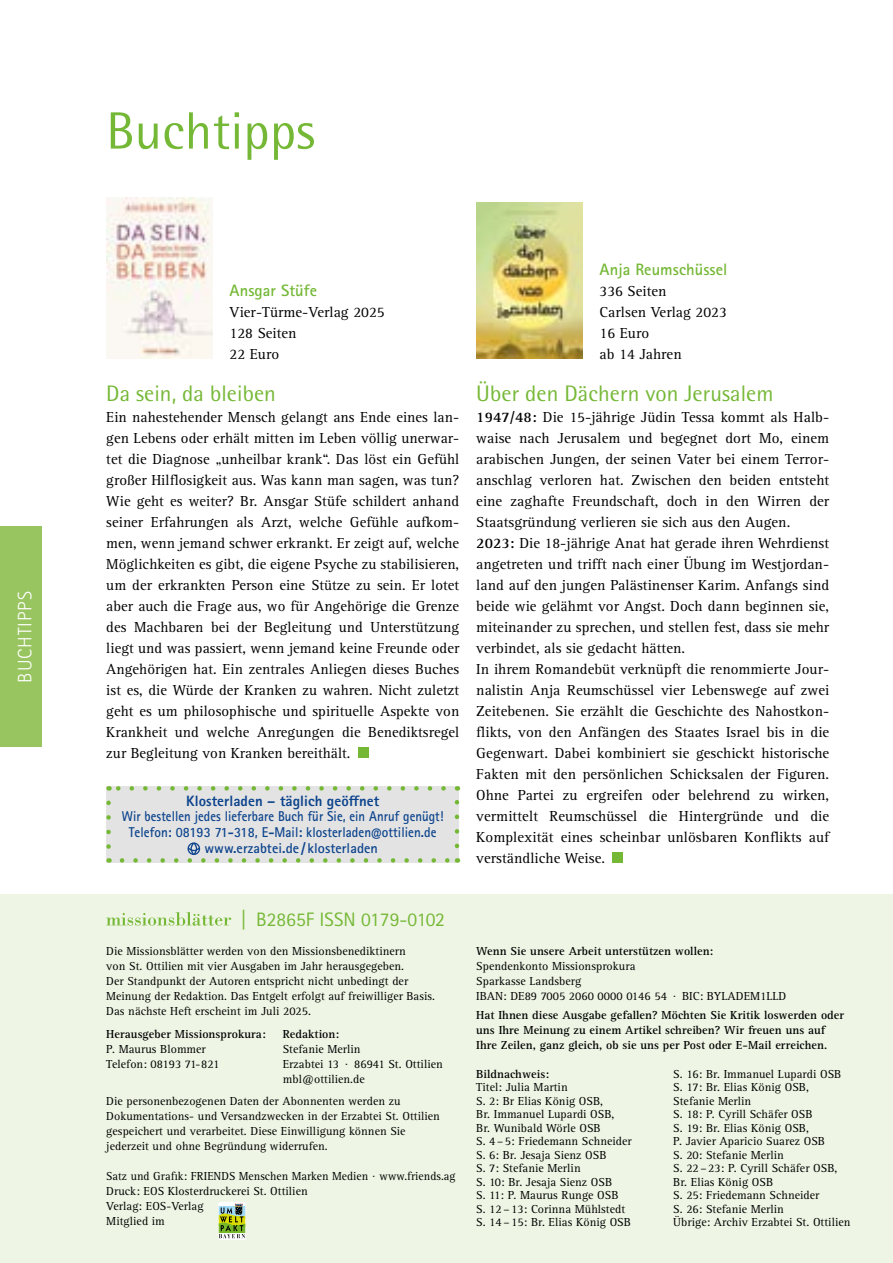
<style>
.page{position:relative;width:893px;height:1263px;background:#fff}
.page>*{position:absolute;margin:0;border:0;box-sizing:border-box;transform-origin:0 0}
.t1{font:52.5px "Rotis Semi Sans Pro";letter-spacing:.005em;color:#75b836}
.t2{font:22.5px "Rotis Semi Sans Pro";letter-spacing:.005em;color:#75b836}
.t3{font:19.5px "Rotis Sans Serif Pro";letter-spacing:.005em;color:#75b836}
.t4{font:300 19.5px "Rotis Sans Serif Pro";letter-spacing:.05em;color:#fff}
.t5{font:700 16.5px "Rotis Sans Serif Pro";letter-spacing:.005em;color:#75b836}
.t6{font:15px/21px "Rotis Serif Std";letter-spacing:.005em;color:#000}
.t7{font:800 15px "Rotis Sans Serif Pro";letter-spacing:.005em;color:#0d448d}
.t8{font:700 14.25px "Rotis Sans Serif Pro";letter-spacing:.005em;color:#0d448d;scale:.9 1}
.t9{font:700 14.25px "Rotis Sans Serif Pro";letter-spacing:.005em;color:#0d448d;scale:.92 1}
.t10{font:700 14.25px "Rotis Sans Serif Pro";letter-spacing:.005em;color:#0d448d}
.t11{font:12px/13.5px "Rotis Serif Std";letter-spacing:.005em;color:#000}
.t12{font:700 12px/15px "Rotis Serif Std";letter-spacing:.005em;color:#000}
.s1{font-weight:700}
</style>
<div class="page">
<div style="left:0;top:527px;width:42px;height:220px;background:#98c55f"></div>
<div style="left:0;top:894px;width:893px;height:369px;background:#eef5e4"></div>
<svg style="left:106px;top:912px;width:125px;height:14px"></svg>
<svg style="left:218px;top:1202px;width:28px;height:38px"></svg>
<svg style="left:219px;top:1204px;width:26px;height:34px"></svg>
<div style="left:613px;top:852px;width:10px;height:11px;background:#75b836"></div>
<img style="left:476px;top:203px;width:107px;height:156px">
<div style="left:106px;top:786px;width:353px;height:77px;background:#e3e3e3"></div>
<div style="left:358px;top:747px;width:11px;height:11px;background:#75b836"></div>
<img style="left:106px;top:197px;width:107px;height:162px">
<h3 class="t4" style="left:14px;top:682px;width:93px;rotate:-90deg">BUCHTIPPS</h3>
<h1 class="t1" style="left:106px;top:100px;width:210px">Buchtipps</h1>
<p class="t5" style="left:230px;top:280px;width:89px">Ansgar Stüfe</p>
<p class="t6" style="left:230px;top:301px;width:157px">Vier-Türme-Verlag 2025<br>128 Seiten<br>22 Euro</p>
<h2 class="t2" style="left:106px;top:380px;width:171px">Da sein, da bleiben</h2>
<p class="t6" style="left:106px;top:406px;width:354px;text-align:justify">Ein nahestehender Mensch gelangt ans Ende eines lan&shy;gen Lebens oder erhält mitten im Leben völlig unerwar&shy;tet die Diagnose „unheilbar krank“. Das löst ein Gefühl großer Hilflosigkeit aus. Was kann man sagen, was tun?<br>Wie geht es weiter? Br. Ansgar Stüfe schildert anhand seiner Erfahrungen als Arzt, welche Gefühle aufkom&shy;men, wenn jemand schwer erkrankt. Er zeigt auf, welche Möglichkeiten es gibt, die eigene Psyche zu stabilisieren, um der erkrankten Person eine Stütze zu sein. Er lotet aber auch die Frage aus, wo für Angehörige die Grenze des Machbaren bei der Begleitung und Unterstützung liegt und was passiert, wenn jemand keine Freunde oder Angehörigen hat. Ein zentrales Anliegen dieses Buches ist es, die Würde der Kranken zu wahren. Nicht zuletzt geht es um philosophische und spirituelle Aspekte von Krankheit und welche Anregungen die Benediktsregel zur Begleitung von Kranken bereithält.</p>
<p class="t7" style="left:186px;top:791px;width:195px">Klosterladen – täglich geöffnet</p>
<p class="t8" style="left:122px;top:807px;width:359px">Wir bestellen jedes lieferbare Buch für Sie, ein Anruf genügt!</p>
<p class="t9" style="left:129px;top:823px;width:336px">Telefon: 08193 71-318, E-Mail: klosterladen@ottilien.de</p>
<p class="t10" style="left:204px;top:839px;width:175px">www.erzabtei.de / klosterladen</p>
<p class="t5" style="left:600px;top:259px;width:129px">Anja Reumschüssel</p>
<p class="t6" style="left:600px;top:280px;width:129px">336 Seiten<br>Carlsen Verlag 2023<br>16 Euro<br>ab 14 Jahren</p>
<h2 class="t2" style="left:476px;top:380px;width:299px">Über den Dächern von Jerusalem</h2>
<p class="t6" style="left:476px;top:406px;width:354px"><span class="s1">1947/48:</span> Die 15-jährige Jüdin Tessa kommt als Halb&shy;waise nach Jerusalem und begegnet dort Mo, einem arabischen Jungen, der seinen Vater bei einem Terror&shy;anschlag verloren hat. Zwischen den beiden entsteht eine zaghafte Freundschaft, doch in den Wirren der Staatsgründung verlieren sie sich aus den Augen.<br><span class="s1">2023:</span> Die 18-jährige Anat hat gerade ihren Wehrdienst angetreten und trifft nach einer Übung im Westjordan&shy;land auf den jungen Palästinenser Karim. Anfangs sind beide wie gelähmt vor Angst. Doch dann beginnen sie, miteinander zu sprechen, und stellen fest, dass sie mehr verbindet, als sie gedacht hätten.<br>In ihrem Romandebüt verknüpft die renommierte Jour&shy;nalistin Anja Reumschüssel vier Lebenswege auf zwei Zeitebenen. Sie erzählt die Geschichte des Nahostkon&shy;flikts, von den Anfängen des Staates Israel bis in die Gegenwart. Dabei kombiniert sie geschickt historische Fakten mit den persönlichen Schicksalen der Figuren.<br>Ohne Partei zu ergreifen oder belehrend zu wirken, vermittelt Reumschüssel die Hintergründe und die Komplexität eines scheinbar unlösbaren Konflikts auf verständliche Weise.</p>
<h3 class="t3" style="left:241px;top:907px;width:205px">| B2865F ISSN 0179-0102</h3>
<p class="t11" style="left:106px;top:944px;width:330px;line-height:15px">Die Missionsblätter werden von den Missionsbenediktinern<br>von St. Ottilien mit vier Ausgaben im Jahr herausgegeben.<br>Der Standpunkt der Autoren entspricht nicht unbedingt der Meinung der Redaktion. Das Entgelt erfolgt auf freiwilliger Basis.<br>Das nächste Heft erscheint im Juli 2025.</p>
<p class="t12" style="left:106px;top:1026px;width:161px">Herausgeber Missionsprokura:</p>
<p class="t12" style="left:283px;top:1026px;width:58px">Redaktion:</p>
<p class="t11" style="left:106px;top:1042px;width:101px">P. Maurus Blommer</p>
<p class="t11" style="left:283px;top:1042px;width:79px">Stefanie Merlin</p>
<p class="t11" style="left:106px;top:1057px;width:115px">Telefon: 08193 71- 821</p>
<p class="t11" style="left:283px;top:1056px;width:162px;line-height:15px">Erzabtei 13 · 86941 St. Ottilien mbl@ottilien.de</p>
<p class="t11" style="left:106px;top:1094px;width:335px;line-height:15px">Die personenbezogenen Daten der Abonnenten werden zu Dokumentations- und Versandzwecken in der Erzabtei St. Ottilien gespeichert und verarbeitet. Diese Einwilligung können Sie jederzeit und ohne Begründung widerrufen.</p>
<p class="t11" style="left:106px;top:1169px;width:351px;line-height:15px">Satz und Grafik: FRIENDS Menschen Marken Medien · www.friends.ag Druck: EOS Klosterdruckerei St. Ottilien<br>Verlag: EOS-Verlag<br>Mitglied im</p>
<p class="t12" style="left:476px;top:944px;width:239px">Wenn Sie unsere Arbeit unterstützen wollen:</p>
<p class="t11" style="left:476px;top:959px;width:312px;line-height:15px">Spendenkonto Missionsprokura<br>Sparkasse Landsberg<br>IBAN: DE89 7005 2060 0000 0146 54 · BIC: BYLADEM1LLD</p>
<p class="t12" style="left:476px;top:1008px;width:369px">Hat Ihnen diese Ausgabe gefallen? Möchten Sie Kritik loswerden oder uns Ihre Meinung zu einem Artikel schreiben? Wir freuen uns auf<br>Ihre Zeilen, ganz gleich, ob sie uns per Post oder E-Mail erreichen.</p>
<p class="t12" style="left:476px;top:1066px;width:74px">Bildnachweis:</p>
<p class="t11" style="left:476px;top:1081px;width:157px">Titel: Julia Martin<br>S. 2: Br Elias König OSB,<br>Br. Immanuel Lupardi OSB,<br>Br. Wunibald Wörle OSB<br>S. 4 – 5: Friedemann Schneider<br>S. 6: Br. Jesaja Sienz OSB<br>S. 7: Stefanie Merlin<br>S. 10: Br. Jesaja Sienz OSB<br>S. 11: P. Maurus Runge OSB<br>S. 12 – 13: Corinna Mühlstedt<br>S. 14 – 15: Br. Elias König OSB</p>
<p class="t11" style="left:673px;top:1067px;width:179px">S. 16: Br. Immanuel Lupardi OSB<br>S. 17: Br. Elias König OSB,<br>Stefanie Merlin<br>S. 18: P. Cyrill Schäfer OSB<br>S. 19: Br. Elias König OSB,<br>P. Javier Aparicio Suarez OSB<br>S. 20: Stefanie Merlin<br>S. 22 – 23: P. Cyrill Schäfer OSB,<br>Br. Elias König OSB<br>S. 25: Friedemann Schneider<br>S. 26: Stefanie Merlin<br>Übrige: Archiv Erzabtei St. Ottilien</p>
</div>
